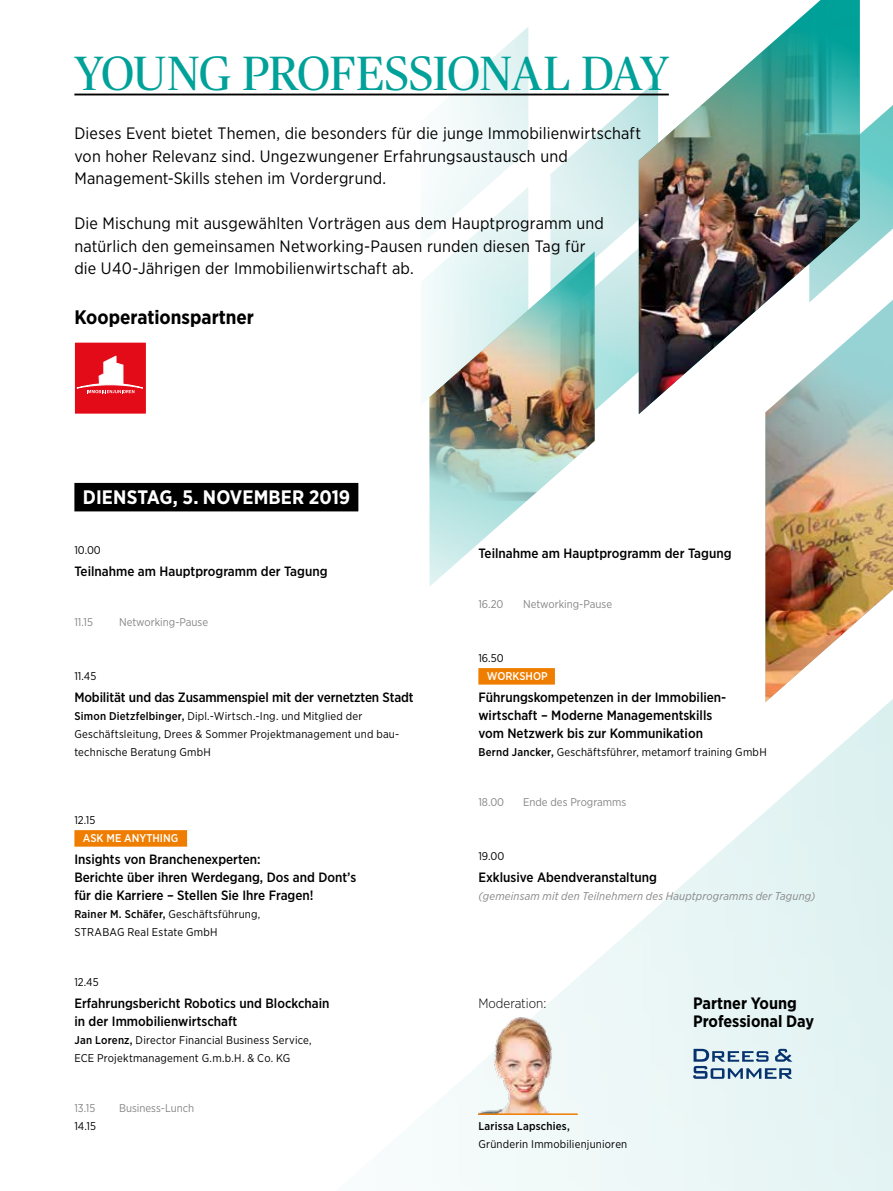
<style>
.page{position:relative;width:893px;height:1191px;background:#fff}
.page>*{position:absolute;margin:0;border:0;box-sizing:border-box;transform-origin:0 0}
.t1{font:48px "Publico Headline";letter-spacing:-.015em;color:#00a199}
.t2{font:700 19.5px "Gotham Narrow";letter-spacing:.005em;color:#fff}
.t3{font:700 19.5px "Gotham Narrow";color:#000}
.t4{font:16.5px/22.5px "Gotham Narrow";letter-spacing:.01em;color:#000}
.t5{font:700 16.5px/18px "Gotham Narrow";color:#000}
.t6{font:500 13.5px/18px "Gotham Narrow";color:#000}
.t7{font:300 13.5px "Gotham Narrow";color:#000}
.t8{font:11.25px/18px "Gotham Narrow";letter-spacing:.015em;color:#000}
.t9{font:11.25px "Gotham Narrow";color:#878787}
.t10{font:italic 11.25px "Gotham Narrow";letter-spacing:.02em;color:#878787}
.t11{font:500 11.25px "Gotham Narrow";color:#fff}
.t12{font:500 11.25px "Gotham Narrow";letter-spacing:.02em;color:#000}
.s1{font-weight:500}
</style>
<div class="page">
<svg style="left:429px;top:500px;width:99px;height:86px"></svg>
<svg style="left:447px;top:702px;width:446px;height:489px"></svg>
<svg style="left:421px;top:27px;width:472px;height:387px"></svg>
<div style="left:74px;top:830px;width:113px;height:16px;background:#ef7d00"></div>
<div style="left:478px;top:668px;width:77px;height:16px;background:#ef7d00"></div>
<div style="left:74px;top:483px;width:284px;height:28px;background:#000"></div>
<div style="left:74px;top:342px;width:72px;height:72px;background:#e30b18"></div>
<svg style="left:77px;top:356px;width:66px;height:37px"></svg>
<hr style="left:74px;top:94px;width:595px;height:1px;background:#000">
<img style="left:478px;top:1014px;width:89px;height:99px">
<hr style="left:478px;top:1113px;width:100px;height:2px;background:#ef7d00">
<img style="left:639px;top:0;width:221px;height:414px">
<svg style="left:765px;top:300px;width:128px;height:54px"></svg>
<img style="left:765px;top:354px;width:128px;height:348px">
<img style="left:429px;top:278px;width:166px;height:222px">
<svg style="left:693px;top:1048px;width:99px;height:30px;background:#9bb3c7"></svg>
<h1 class="t1" style="left:74px;top:40px;width:596px">YOUNG PROFESSIONAL DAY</h1>
<p class="t4" style="left:74px;top:122px;width:568px">Dieses Event bietet Themen, die besonders für die junge Immobilienwirtschaft von hoher Relevanz sind. Ungezwungener Erfahrungsaustausch und<br>Management-Skills stehen im Vordergrund.</p>
<p class="t4" style="left:74px;top:212px;width:531px">Die Mischung mit ausgewählten Vorträgen aus dem Hauptprogramm und natürlich den gemeinsamen Networking-Pausen runden diesen Tag für die U40-Jährigen der Immobilienwirtschaft ab.</p>
<h2 class="t3" style="left:74px;top:305px;width:181px">Kooperationspartner</h2>
<h2 class="t2" style="left:83px;top:485px;width:269px">DIENSTAG, 5. NOVEMBER 2019</h2>
<p class="t8" style="left:74px;top:540px;width:28px">10.00</p>
<p class="t6" style="left:74px;top:562px;width:255px">Teilnahme am Hauptprogramm der Tagung</p>
<p class="t9" style="left:74px;top:615px;width:20px">11.15</p>
<p class="t9" style="left:119px;top:615px;width:91px">Networking-Pause</p>
<p class="t8" style="left:74px;top:666px;width:23px">11.45</p>
<p class="t6" style="left:74px;top:688px;width:341px">Mobilität und das Zusammenspiel mit der vernetzten Stadt</p>
<p class="t8" style="left:74px;top:707px;width:326px"><span class="s1">Simon Dietzfelbinger,</span> Dipl.-Wirtsch.-Ing. und Mitglied der<br>Geschäftsleitung, Drees &amp; Sommer Projektmanagement und bau&shy;technische Beratung GmbH</p>
<p class="t8" style="left:74px;top:810px;width:22px">12.15</p>
<p class="t11" style="left:83px;top:830px;width:97px">ASK ME ANYTHING</p>
<p class="t6" style="left:74px;top:850px;width:283px">Insights von Branchenexperten:<br>Berichte über ihren Werdegang, Dos and Dont’s für die Karriere – Stellen Sie Ihre Fragen!</p>
<p class="t8" style="left:74px;top:905px;width:187px"><span class="s1">Rainer M. Schäfer,</span> Geschäftsführung,<br>STRABAG Real Estate GmbH</p>
<p class="t8" style="left:74px;top:972px;width:26px">12.45</p>
<p class="t6" style="left:74px;top:994px;width:257px">Erfahrungsbericht Robotics und Blockchain in der Immobilienwirtschaft</p>
<p class="t8" style="left:74px;top:1031px;width:239px"><span class="s1">Jan Lorenz,</span> Director Financial Business Service,<br>ECE Projektmanagement G.m.b.H. &amp; Co. KG</p>
<p class="t9" style="left:74px;top:1101px;width:22px">13.15</p>
<p class="t9" style="left:119px;top:1101px;width:77px">Business-Lunch</p>
<p class="t8" style="left:74px;top:1116px;width:23px">14.15</p>
<p class="t6" style="left:478px;top:544px;width:255px">Teilnahme am Hauptprogramm der Tagung</p>
<p class="t9" style="left:478px;top:597px;width:27px">16.20</p>
<p class="t9" style="left:523px;top:597px;width:91px">Networking-Pause</p>
<p class="t8" style="left:478px;top:648px;width:27px">16.50</p>
<p class="t11" style="left:487px;top:668px;width:62px">WORKSHOP</p>
<p class="t6" style="left:478px;top:688px;width:249px">Führungskompetenzen in der Immobilien&shy;wirtschaft – Moderne Managementskills vom Netzwerk bis zur Kommunikation</p>
<p class="t8" style="left:478px;top:743px;width:290px"><span class="s1">Bernd Jancker,</span> Geschäftsführer, metamorf training GmbH</p>
<p class="t9" style="left:478px;top:795px;width:27px">18.00</p>
<p class="t9" style="left:523px;top:795px;width:105px">Ende des Programms</p>
<p class="t8" style="left:478px;top:846px;width:27px">19.00</p>
<p class="t6" style="left:478px;top:868px;width:180px">Exklusive Abendveranstaltung</p>
<p class="t10" style="left:478px;top:889px;width:339px">(gemeinsam mit den Teilnehmern des Hauptprogramms der Tagung)</p>
<p class="t7" style="left:478px;top:995px;width:69px">Moderation:</p>
<p class="t5" style="left:693px;top:993px;width:123px">Partner Young<br>Professional Day</p>
<p class="t12" style="left:478px;top:1118px;width:93px">Larissa Lapschies,</p>
<p class="t8" style="left:478px;top:1134px;width:150px">Gründerin Immobilienjunioren</p>
</div>
